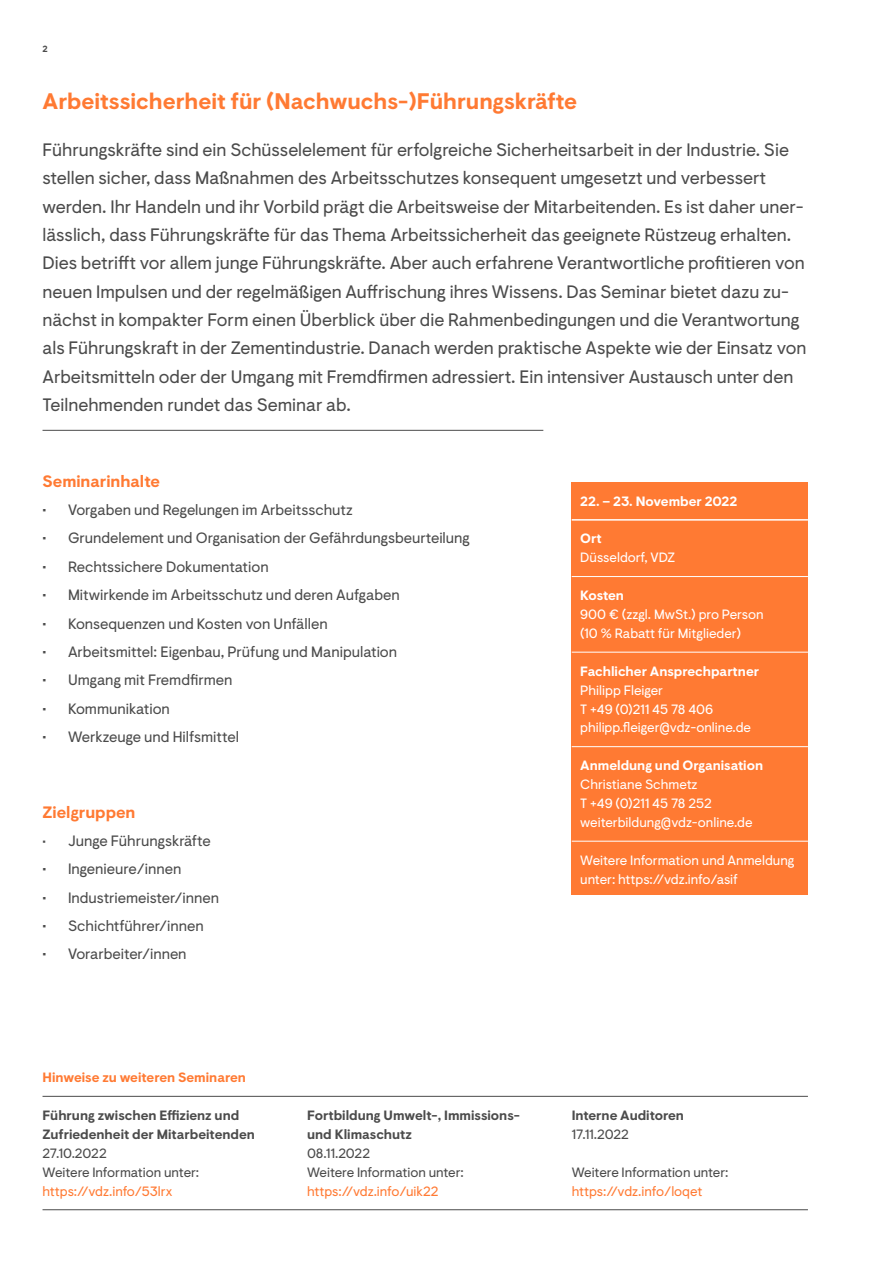
<style>
.page{position:relative;width:893px;height:1263px;background:#fff}
.page>*{position:absolute;margin:0;border:0;box-sizing:border-box;transform-origin:0 0}
._15_Pt_Headline{font:700 22.5px "VDZ Visuelt";color:#ff7a33}
.t1{font:18px/28.3px "VDZ Visuelt";color:#4b4b4b}
._9_Pt_Fließtext{font:700 16.5px "VDZ Visuelt";color:#ff7a33}
.t2{font:15px "VDZ Visuelt";color:#4b4b4b}
.Infobox_Linie_dünn{font:13.5px/18.9px "VDZ Visuelt";color:#fff}
._9_Pt_Fließtext-2{font:13.5px/18.9px "VDZ Visuelt";color:#4b4b4b}
._9_Pt_Fließtext-3{font:700 13.5px/18.9px "VDZ Visuelt";color:#4b4b4b}
._9_Pt_Fließtext-4{font:13.5px/18.9px "VDZ Visuelt";color:#fff}
._9_Pt_Fließtext-5{font:700 13.5px "VDZ Visuelt";color:#ff7a33}
.Infobox_Linie_dick{font:700 13.5px "VDZ Visuelt";color:#fff}
.t3{font:700 9px "VDZ Visuelt";color:#4b4b4b}
.s1{font-size:13.5px}
.s2{color:#ff7a33}
.s3{font-weight:700}
</style>
<div class="page">
<hr style="left:43px;top:1209px;width:765px;height:1px;background:#4b4b4b">
<hr style="left:43px;top:1096px;width:765px;height:1px;background:#4b4b4b">
<hr style="left:43px;top:430px;width:500px;height:1px;background:#4b4b4b">
<div style="left:572px;top:482px;width:236px;height:412px;background:#ff7a33"></div>
<hr style="left:572px;top:519px;width:236px;height:2px;background:#fff">
<hr style="left:572px;top:576px;width:236px;height:1px;background:#fff">
<hr style="left:572px;top:652px;width:236px;height:1px;background:#fff">
<hr style="left:572px;top:746px;width:236px;height:1px;background:#fff">
<hr style="left:572px;top:841px;width:236px;height:1px;background:#fff">
<p class="t3" style="left:43px;top:44px;width:7px">2</p>
<p class="_15_Pt_Headline" style="left:43px;top:88px;width:536px">Arbeitssicherheit für (Nachwuchs-)Führungskräfte</p>
<p class="t1" style="left:43px;top:136px;width:765px">Führungskräfte sind ein Schüsselelement für erfolgreiche Sicherheitsarbeit in der Industrie. Sie stellen sicher, dass Maßnahmen des Arbeitsschutzes konsequent umgesetzt und verbessert werden. Ihr Handeln und ihr Vorbild prägt die Arbeitsweise der Mitarbeitenden. Es ist daher uner&shy;lässlich, dass Führungskräfte für das Thema Arbeitssicherheit das geeignete Rüstzeug erhalten.<br>Dies betrifft vor allem junge Führungskräfte. Aber auch erfahrene Verantwortliche profitieren von neuen Impulsen und der regelmäßigen Auffrischung ihres Wissens. Das Seminar bietet dazu zu&shy;nächst in kompakter Form einen Überblick über die Rahmenbedingungen und die Verantwortung als Führungskraft in der Zementindustrie. Danach werden praktische Aspekte wie der Einsatz von Arbeitsmitteln oder der Umgang mit Fremdfirmen adressiert. Ein intensiver Austausch unter den Teilnehmenden rundet das Seminar ab.</p>
<p class="_9_Pt_Fließtext" style="left:43px;top:471px;width:119px">Seminarinhalte</p>
<p class="t2" style="left:43px;top:501px;width:312px">• Vorgaben und Regelungen im Arbeitsschutz</p>
<p class="t2" style="left:43px;top:529px;width:429px">• Grundelement und Organisation der Gefährdungsbeurteilung</p>
<p class="t2" style="left:43px;top:558px;width:228px">• Rechtssichere Dokumentation</p>
<p class="t2" style="left:43px;top:586px;width:359px">• Mitwirkende im Arbeitsschutz und deren Aufgaben</p>
<p class="t2" style="left:43px;top:614px;width:287px">• Konsequenzen und Kosten von Unfällen</p>
<p class="t2" style="left:43px;top:643px;width:356px">• Arbeitsmittel: Eigenbau, Prüfung und Manipulation</p>
<p class="t2" style="left:43px;top:671px;width:191px">• Umgang mit Fremdfirmen</p>
<p class="t2" style="left:43px;top:700px;width:129px">• Kommunikation</p>
<p class="t2" style="left:43px;top:728px;width:198px">• Werkzeuge und Hilfsmittel</p>
<p class="_9_Pt_Fließtext" style="left:43px;top:802px;width:94px">Zielgruppen</p>
<p class="t2" style="left:43px;top:832px;width:170px"><span class="s1">•</span> Junge Führungskräfte</p>
<p class="t2" style="left:43px;top:860px;width:140px">• Ingenieure/innen</p>
<p class="t2" style="left:43px;top:889px;width:178px">• Industriemeister/innen</p>
<p class="t2" style="left:43px;top:917px;width:163px">• Schichtführer/innen</p>
<p class="t2" style="left:43px;top:945px;width:146px">• Vorarbeiter/innen</p>
<p class="_9_Pt_Fließtext-5" style="left:43px;top:1069px;width:205px">Hinweise zu weiteren Seminaren</p>
<p class="_9_Pt_Fließtext-3" style="left:43px;top:1106px;width:214px">Führung zwischen Effizienz und<br>Zufriedenheit der Mitarbeitenden</p>
<p class="_9_Pt_Fließtext-2" style="left:43px;top:1144px;width:158px">27.10.2022<br>Weitere Information unter: <span class="s2">https://vdz.info/53lrx</span></p>
<p class="_9_Pt_Fließtext-3" style="left:307px;top:1106px;width:214px">Fortbildung Umwelt-, Immissions&shy;und Klimaschutz</p>
<p class="_9_Pt_Fließtext-2" style="left:307px;top:1144px;width:65px">08.11.2022</p>
<p class="_9_Pt_Fließtext-2" style="left:307px;top:1163px;width:158px">Weitere Information unter: <span class="s2">https://vdz.info/uik22</span></p>
<p class="Infobox_Linie_dick" style="left:580px;top:493px;width:159px">22. – 23. November 2022</p>
<p class="Infobox_Linie_dünn" style="left:580px;top:530px;width:97px"><span class="s3">Ort<br></span>Düsseldorf, VDZ</p>
<p class="Infobox_Linie_dünn" style="left:580px;top:586px;width:185px"><span class="s3">Kosten<br></span>900 € (zzgl. MwSt.) pro Person (10 % Rabatt für Mitglieder)</p>
<p class="Infobox_Linie_dünn" style="left:580px;top:662px;width:180px"><span class="s3">Fachlicher Ansprechpartner<br></span>Philipp Fleiger<br>T +49 (0)211 45 78 406 philipp.fleiger@vdz-online.de</p>
<p class="Infobox_Linie_dünn" style="left:580px;top:756px;width:184px"><span class="s3">Anmeldung und Organisation<br></span>Christiane Schmetz<br>T +49 (0)211 45 78 252 weiterbildung@vdz-online.de</p>
<p class="_9_Pt_Fließtext-4" style="left:580px;top:851px;width:216px">Weitere Information und Anmeldung unter: https://vdz.info/asif</p>
<p class="_9_Pt_Fließtext-3" style="left:572px;top:1106px;width:114px">Interne Auditoren</p>
<p class="_9_Pt_Fließtext-2" style="left:572px;top:1125px;width:59px">17.11.2022</p>
<p class="_9_Pt_Fließtext-2" style="left:572px;top:1163px;width:158px">Weitere Information unter: <span class="s2">https://vdz.info/loqet</span></p>
</div>
